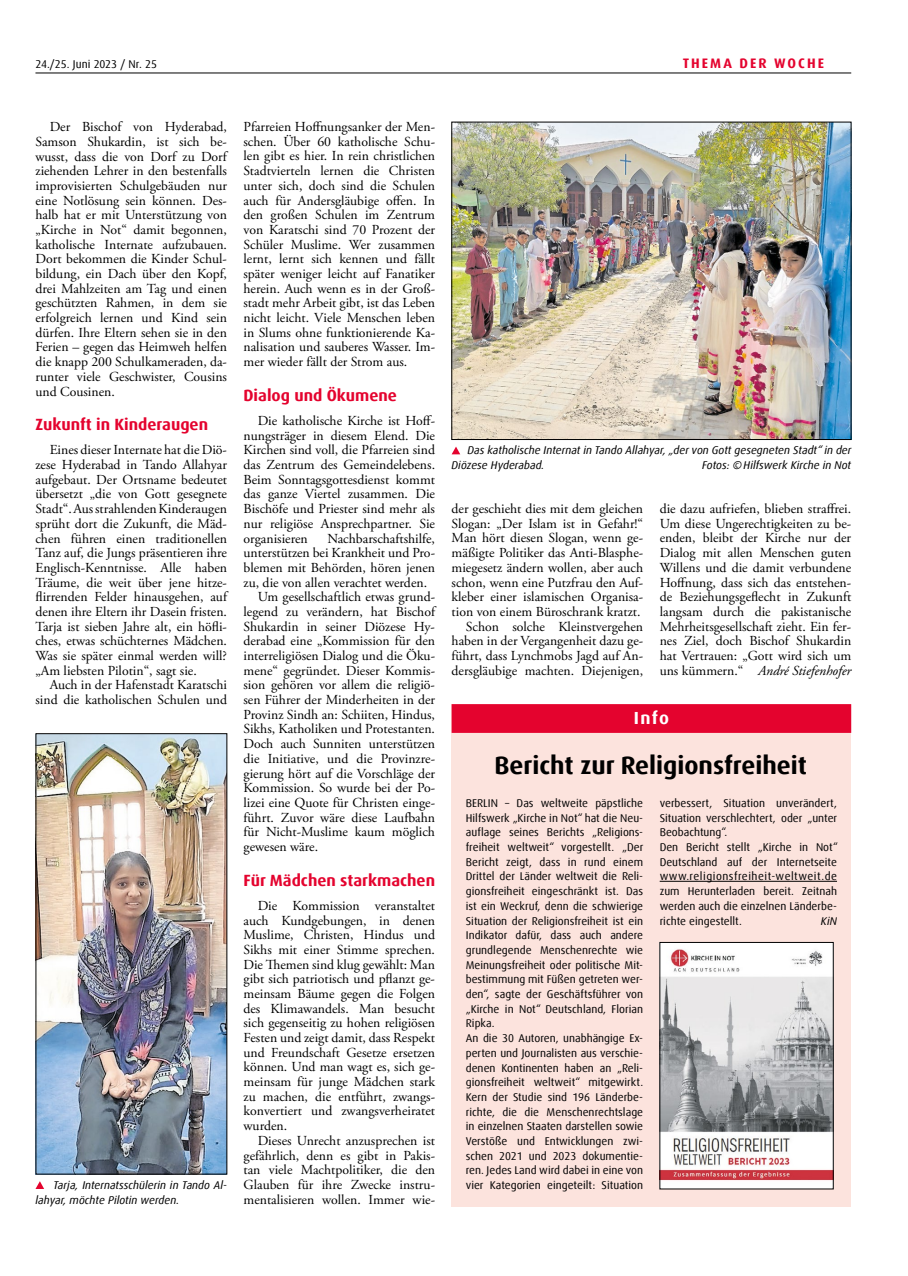
<style>
.page{position:relative;width:908px;height:1276px;background:#fff}
.page>*{position:absolute;margin:0;border:0;box-sizing:border-box;transform-origin:0 0}
.t1{font:700 25px "Dax Offc Pro";color:#000}
.t2{font:700 17.5px "Dax Offc Pro";color:#fff}
.t3{font:700 16.25px "Dax Offc Pro";color:#e4032e}
.t4{font:13.75px/14.6px "Adobe Garamond Pro";color:#000;text-align:justify}
.t5{font:700 13.75px "Dax Offc Pro";letter-spacing:.15em;color:#e4032e}
.t6{font:11.25px/14.8px "Dax Offc Pro";color:#000}
.t7{font:italic 11.25px/14.8px "Dax Offc Pro";color:#000}
.s1{font-style:italic}
</style>
<div class="page">
<hr style="left:35px;top:73px;width:815px;height:1px;background:#000">
<div style="left:451px;top:704px;width:399px;height:502px;background:#fce3dd"></div>
<div style="left:451px;top:704px;width:399px;height:29px;background:#e4032e"></div>
<hr style="left:659px;top:881px;width:177px;height:1px;background:#000">
<img style="left:453px;top:124px;width:395px;height:314px">
<div style="left:451px;top:122px;width:399px;height:318px;border:1px solid #000"></div>
<svg style="left:452px;top:446px;width:8px;height:8px"></svg>
<img style="left:38px;top:735px;width:187px;height:437px">
<svg style="left:35px;top:1181px;width:9px;height:8px"></svg>
<img style="left:661px;top:944px;width:170px;height:243px">
<p class="t6" style="left:35px;top:56px;width:123px">24./25. Juni 2023 / Nr. 25</p>
<p class="t5" style="left:682px;top:54px;width:143px">THEMA DER WOCHE</p>
<p class="t4" style="left:35px;top:120px;width:193px;text-indent:14px">Der Bischof von Hyderabad, Samson Shukardin, ist sich be&shy;wusst, dass die von Dorf zu Dorf ziehenden Lehrer in den bestenfalls improvisierten Schulgebäuden nur eine Notlösung sein können. Des&shy;halb hat er mit Unterstützung von „Kirche in Not“ damit begonnen, katholische Internate aufzubauen.<br>Dort bekommen die Kinder Schul&shy;bildung, ein Dach über den Kopf, drei Mahlzeiten am Tag und einen geschützten Rahmen, in dem sie erfolgreich lernen und Kind sein dürfen. Ihre Eltern sehen sie in den Ferien – gegen das Heimweh helfen die knapp 200 Schulkameraden, da&shy;runter viele Geschwister, Cousins und Cousinen.</p>
<p class="t3" style="left:35px;top:414px;width:174px">Zukunft in Kinderaugen</p>
<p class="t4" style="left:35px;top:443px;width:193px;text-indent:14px">Eines dieser Internate hat die Diö&shy;zese Hyderabad in Tando Allahyar aufgebaut. Der Ortsname bedeutet übersetzt „die von Gott gesegnete Stadt“. Aus strahlenden Kinderaugen sprüht dort die Zukunft, die Mäd&shy;chen führen einen traditionellen Tanz auf, die Jungs präsentieren ihre Englisch-Kenntnisse. Alle haben Träume, die weit über jene hitze&shy;flirrenden Felder hinausgehen, auf denen ihre Eltern ihr Dasein fristen.<br>Tarja ist sieben Jahre alt, ein höfli&shy;ches, etwas schüchternes Mädchen.<br>Was sie später einmal werden will? „Am liebsten Pilotin“, sagt sie.</p>
<p class="t4" style="left:35px;top:678px;width:193px;text-align:right">Auch in der Hafenstadt Karatschi sind die katholischen Schulen und</p>
<p class="t7" style="left:35px;top:1177px;width:193px;text-indent:18px">Tarja, Internatsschülerin in Tando Al&shy;lahyar, möchte Pilotin werden.</p>
<p class="t4" style="left:243px;top:120px;width:193px">Pfarreien Hoffnungsanker der Men&shy;schen. Über 60 katholische Schu&shy;len gibt es hier. In rein christlichen Stadtvierteln lernen die Christen unter sich, doch sind die Schulen auch für Andersgläubige offen. In den großen Schulen im Zentrum von Karatschi sind 70 Prozent der Schüler Muslime. Wer zusammen lernt, lernt sich kennen und fällt später weniger leicht auf Fanatiker herein. Auch wenn es in der Groß&shy;stadt mehr Arbeit gibt, ist das Leben nicht leicht. Viele Menschen leben in Slums ohne funktionierende Ka&shy;nalisation und sauberes Wasser. Im&shy;mer wieder fällt der Strom aus.</p>
<p class="t3" style="left:243px;top:385px;width:155px">Dialog und Ökumene</p>
<p class="t4" style="left:243px;top:414px;width:193px;text-indent:14px">Die katholische Kirche ist Hoff&shy;nungsträger in diesem Elend. Die Kirchen sind voll, die Pfarreien sind das Zentrum des Gemeindelebens.<br>Beim Sonntagsgottesdienst kommt das ganze Viertel zusammen. Die Bischöfe und Priester sind mehr als nur religiöse Ansprechpartner. Sie organisieren</p>
<p class="t4" style="left:327px;top:531px;width:109px">Nachbarschaftshilfe,</p>
<p class="t4" style="left:243px;top:546px;width:193px">unterstützen bei Krankheit und Pro-</p>
<p class="t4" style="left:243px;top:561px;width:193px">blemen mit Behörden, hören jenen</p>
<p class="t4" style="left:243px;top:575px;width:185px">zu, die von allen verachtet werden.</p>
<p class="t4" style="left:257px;top:590px;width:179px">Um gesellschaftlich etwas grund-</p>
<p class="t4" style="left:243px;top:605px;width:193px">legend zu verändern, hat Bischof</p>
<p class="t4" style="left:243px;top:619px;width:193px">Shukardin in seiner Diözese Hy-</p>
<p class="t4" style="left:243px;top:634px;width:193px">derabad eine „Kommission für den</p>
<p class="t4" style="left:243px;top:649px;width:193px">interreligiösen Dialog und die Öku-</p>
<p class="t4" style="left:243px;top:663px;width:193px">mene“ gegründet. Dieser Kommis-</p>
<p class="t4" style="left:243px;top:678px;width:193px">sion gehören vor allem die religiö-</p>
<p class="t4" style="left:243px;top:693px;width:193px">sen Führer der Minderheiten in der</p>
<p class="t4" style="left:243px;top:707px;width:193px">Provinz Sindh an: Schiiten, Hindus,</p>
<p class="t4" style="left:243px;top:722px;width:193px">Sikhs, Katholiken und Protestanten.</p>
<p class="t4" style="left:243px;top:737px;width:193px">Doch auch Sunniten unterstützen</p>
<p class="t4" style="left:243px;top:751px;width:193px">die Initiative, und die Provinzre-</p>
<p class="t4" style="left:243px;top:766px;width:193px">gierung hört auf die Vorschläge der</p>
<p class="t4" style="left:243px;top:781px;width:193px">Kommission. So wurde bei der Po-</p>
<p class="t4" style="left:243px;top:795px;width:193px">lizei eine Quote für Christen einge-</p>
<p class="t4" style="left:243px;top:810px;width:193px">führt. Zuvor wäre diese Laufbahn</p>
<p class="t4" style="left:243px;top:825px;width:193px">für Nicht-Muslime kaum möglich</p>
<p class="t4" style="left:243px;top:840px;width:76px">gewesen wäre.</p>
<p class="t3" style="left:243px;top:869px;width:193px">Für Mädchen starkmachen</p>
<p class="t4" style="left:243px;top:898px;width:193px;text-indent:14px">Die Kommission veranstaltet auch Kundgebungen, in denen Muslime, Christen, Hindus und Sikhs mit einer Stimme sprechen.<br>Die Themen sind klug gewählt: Man gibt sich patriotisch und pflanzt ge&shy;meinsam Bäume gegen die Folgen des Klimawandels. Man besucht sich gegenseitig zu hohen religiösen Festen und zeigt damit, dass Respekt und Freundschaft Gesetze ersetzen können. Und man wagt es, sich ge&shy;meinsam für junge Mädchen stark zu machen, die entführt, zwangs&shy;konvertiert und zwangsverheiratet wurden.</p>
<p class="t4" style="left:243px;top:1133px;width:193px;text-indent:14px">Dieses Unrecht anzusprechen ist gefährlich, denn es gibt in Pakis&shy;tan viele Machtpolitiker, die den Glauben für ihre Zwecke instru&shy;mentalisieren wollen. Immer wie-</p>
<p class="t7" style="left:451px;top:443px;width:401px;text-indent:16px">Das katholische Internat in Tando Allahyar, „der von Gott gesegneten Stadt“ in der<br>Diözese Hyderabad.</p>
<p class="t7" style="left:701px;top:458px;width:150px">Fotos: ©Hilfswerk Kirche in Not</p>
<p class="t4" style="left:451px;top:502px;width:193px;text-align:right">der geschieht dies mit dem gleichen Slogan: „Der Islam ist in Gefahr!“ Man hört diesen Slogan, wenn ge&shy;mäßigte Politiker das Anti-Blasphe&shy;miegesetz ändern wollen, aber auch schon, wenn eine Putzfrau den Auf&shy;kleber einer islamischen Organisa&shy;tion von einem Büroschrank kratzt.<br>Schon solche Kleinstvergehen haben in der Vergangenheit dazu ge&shy;führt, dass Lynchmobs Jagd auf An&shy;dersgläubige machten. Diejenigen,</p>
<p class="t4" style="left:659px;top:502px;width:193px">die dazu aufriefen, blieben straffrei.<br>Um diese Ungerechtigkeiten zu be&shy;enden, bleibt der Kirche nur der Dialog mit allen Menschen guten Willens und die damit verbundene Hoffnung, dass sich das entstehen&shy;de Beziehungsgeflecht in Zukunft langsam durch die pakistanische Mehrheitsgesellschaft zieht. Ein fer&shy;nes Ziel, doch Bischof Shukardin hat Vertrauen: „Gott wird sich um uns kümmern.“ <span class="s1">André Stiefenhofer</span></p>
<p class="t2" style="left:633px;top:706px;width:37px">Info</p>
<h1 class="t1" style="left:494px;top:749px;width:314px">Bericht zur Religionsfreiheit</h1>
<p class="t6" style="left:465px;top:795px;width:179px">BERLIN – Das weltweite päpstliche Hilfswerk „Kirche in Not“ hat die Neu&shy;auflage seines Berichts „Religions&shy;freiheit weltweit“ vorgestellt. „Der Bericht zeigt, dass in rund einem Drittel der Länder weltweit die Reli&shy;gionsfreiheit eingeschränkt ist. Das ist ein Weckruf, denn die schwierige Situation der Religionsfreiheit ist ein Indikator dafür, dass auch andere grundlegende Menschenrechte wie Meinungsfreiheit oder politische Mit&shy;bestimmung mit Füßen getreten wer&shy;den“, sagte der Geschäftsführer von „Kirche in Not“ Deutschland, Florian Ripka.<br>An die 30 Autoren, unabhängige Ex&shy;perten und Journalisten aus verschie&shy;denen Kontinenten haben an „Reli&shy;gionsfreiheit weltweit“ mitgewirkt.<br>Kern der Studie sind 196 Länderbe&shy;richte, die die Menschenrechtslage in einzelnen Staaten darstellen sowie Verstöße und Entwicklungen zwi&shy;schen 2021 und 2023 dokumentie&shy;ren. Jedes Land wird dabei in eine von vier Kategorien eingeteilt: Situation</p>
<p class="t6" style="left:659px;top:795px;width:180px">verbessert, Situation unverändert,<br>Situation verschlechtert, oder „unter<br>Beobachtung“.<br>Den Bericht stellt „Kirche in Not“<br>Deutschland auf der Internetseite www.religionsfreiheit-weltweit.de zum Herunterladen bereit. Zeitnah werden auch die einzelnen Länderbe&shy;richte eingestellt.</p>
<p class="t7" style="left:820px;top:913px;width:18px">KiN</p>
</div>
